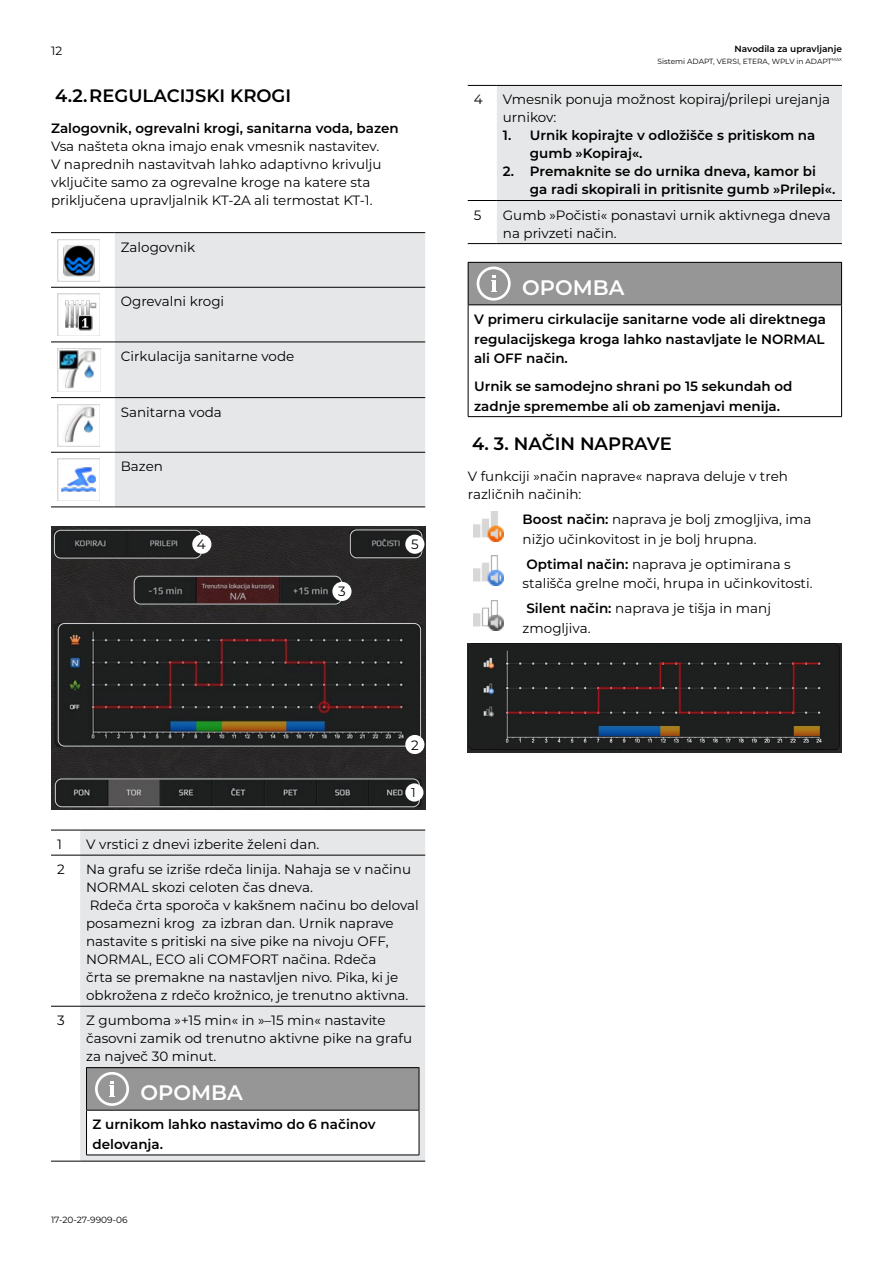
<style>
.page{position:relative;width:893px;height:1263px;background:#fff}
.page>*{position:absolute;margin:0;border:0;box-sizing:border-box;transform-origin:0 0}
.t1{font:600 21px "Montserrat";color:#fff}
.t2{font:600 18px "Montserrat";color:#000}
.t3{font:13.5px/18px "Montserrat";color:#000}
.t4{font:600 13.5px/19.5px "Montserrat";color:#000}
.t5{font:13.5px "Montserrat";color:#000101}
.t6{font:12.9px "Montserrat";color:#000101}
.t7{font:12px "Montserrat";color:#000}
.t8{font:600 9px "Montserrat";color:#000}
.t9{font:9px "Montserrat";color:#000}
.t10{font:7.5px "Montserrat";color:#000}
.s1{font-weight:600}
</style>
<div class="page">
<div style="left:115px;top:233px;width:310px;height:273px;background:#e6e7e8"></div>
<hr style="left:51px;top:232px;width:64px;height:1px;background:#000">
<hr style="left:115px;top:232px;width:310px;height:1px;background:#000">
<hr style="left:51px;top:287px;width:64px;height:1px;background:#000">
<hr style="left:115px;top:287px;width:310px;height:1px;background:#000">
<hr style="left:51px;top:342px;width:64px;height:1px;background:#000">
<hr style="left:115px;top:342px;width:310px;height:1px;background:#000">
<hr style="left:51px;top:397px;width:64px;height:1px;background:#000">
<hr style="left:115px;top:397px;width:310px;height:1px;background:#000">
<hr style="left:51px;top:452px;width:64px;height:1px;background:#000">
<hr style="left:115px;top:452px;width:310px;height:1px;background:#000">
<hr style="left:51px;top:506px;width:64px;height:1px;background:#000">
<hr style="left:115px;top:506px;width:310px;height:1px;background:#000">
<img style="left:58px;top:239px;width:42px;height:42px">
<img style="left:58px;top:294px;width:42px;height:42px">
<img style="left:58px;top:348px;width:43px;height:44px">
<img style="left:58px;top:404px;width:42px;height:42px">
<img style="left:58px;top:459px;width:42px;height:42px">
<img style="left:51px;top:526px;width:374px;height:284px">
<div style="left:54px;top:530px;width:148px;height:28px;border:1px solid #d1d3d4;border-radius:6px"></div>
<div style="left:134px;top:576px;width:208px;height:28px;border:1px solid #d1d3d4;border-radius:6px"></div>
<div style="left:55px;top:779px;width:365px;height:28px;border:1px solid #d1d3d4;border-radius:6px"></div>
<div style="left:58px;top:623px;width:363px;height:123px;border:1px solid #d1d3d4;border-radius:6px"></div>
<div style="left:350px;top:530px;width:72px;height:28px;border:1px solid #d1d3d4;border-radius:6px"></div>
<div style="left:405px;top:735px;width:19px;height:19px;background:#fff;border-radius:50%"></div>
<div style="left:332px;top:582px;width:19px;height:19px;background:#fff;border-radius:50%"></div>
<div style="left:192px;top:535px;width:19px;height:19px;background:#fff;border-radius:50%"></div>
<div style="left:405px;top:535px;width:19px;height:19px;background:#fff;border-radius:50%"></div>
<div style="left:405px;top:783px;width:18px;height:18px;background:#fff;border-radius:50%"></div>
<div style="left:80px;top:831px;width:345px;height:330px;background:#e6e7e8"></div>
<svg style="left:51px;top:830px;width:29px;height:1px"></svg>
<hr style="left:80px;top:830px;width:345px;height:1px;background:#000">
<svg style="left:51px;top:855px;width:29px;height:1px"></svg>
<hr style="left:80px;top:855px;width:345px;height:1px;background:#000">
<svg style="left:51px;top:1006px;width:29px;height:1px"></svg>
<hr style="left:80px;top:1006px;width:345px;height:1px;background:#000">
<svg style="left:51px;top:1161px;width:29px;height:1px"></svg>
<hr style="left:80px;top:1161px;width:345px;height:1px;background:#000">
<div style="left:87px;top:1068px;width:332px;height:42px;background:#969696"></div>
<div style="left:87px;top:1110px;width:332px;height:45px;background:#fff"></div>
<hr style="left:86px;top:1067px;width:333px;height:1px;background:#000">
<hr style="left:86px;top:1068px;width:1px;height:42px;background:#000">
<hr style="left:419px;top:1068px;width:1px;height:42px;background:#000">
<hr style="left:86px;top:1110px;width:333px;height:1px;background:#000">
<hr style="left:86px;top:1110px;width:1px;height:45px;background:#000">
<hr style="left:419px;top:1110px;width:1px;height:45px;background:#000">
<hr style="left:86px;top:1155px;width:333px;height:1px;background:#000">
<svg style="left:95px;top:1072px;width:34px;height:34px"></svg>
<div style="left:497px;top:86px;width:345px;height:157px;background:#e6e7e8"></div>
<svg style="left:468px;top:85px;width:29px;height:1px"></svg>
<hr style="left:497px;top:85px;width:345px;height:1px;background:#000">
<svg style="left:468px;top:200px;width:29px;height:1px"></svg>
<hr style="left:497px;top:200px;width:345px;height:1px;background:#000">
<svg style="left:468px;top:243px;width:29px;height:1px"></svg>
<hr style="left:497px;top:243px;width:345px;height:1px;background:#000">
<div style="left:468px;top:262px;width:374px;height:43px;background:#969696"></div>
<hr style="left:468px;top:262px;width:374px;height:1px;background:#000">
<hr style="left:468px;top:263px;width:1px;height:41px;background:#000">
<hr style="left:841px;top:263px;width:1px;height:41px;background:#000">
<hr style="left:468px;top:304px;width:374px;height:1px;background:#000">
<hr style="left:468px;top:305px;width:1px;height:111px;background:#000">
<hr style="left:841px;top:305px;width:1px;height:111px;background:#000">
<hr style="left:468px;top:416px;width:374px;height:1px;background:#000">
<svg style="left:477px;top:267px;width:34px;height:34px"></svg>
<img style="left:474px;top:511px;width:30px;height:30px">
<img style="left:474px;top:556px;width:30px;height:30px">
<img style="left:474px;top:600px;width:30px;height:30px">
<img style="left:468px;top:644px;width:374px;height:108px">
<p class="t7" style="left:51px;top:42px;width:13px">12</p>
<h2 class="t2" style="left:55px;top:83px;width:237px">4.2.REGULACIJSKI KROGI</h2>
<p class="t4" style="left:51px;top:118px;width:349px">Zalogovnik, ogrevalni krogi, sanitarna voda, bazen</p>
<p class="t3" style="left:51px;top:137px;width:332px">Vsa našteta okna imajo enak vmesnik nastavitev.<br>V naprednih nastavitvah lahko adaptivno krivulju vključite samo za ogrevalne kroge na katere sta priključena upravljalnik KT-2A ali termostat KT-1.</p>
<p class="t3" style="left:121px;top:237px;width:76px">Zalogovnik</p>
<p class="t3" style="left:121px;top:292px;width:105px">Ogrevalni krogi</p>
<p class="t3" style="left:121px;top:347px;width:175px">Cirkulacija sanitarne vode</p>
<p class="t3" style="left:121px;top:402px;width:103px">Sanitarna voda</p>
<p class="t3" style="left:121px;top:457px;width:44px">Bazen</p>
<p class="t5" style="left:197px;top:535px;width:10px">4</p>
<p class="t5" style="left:411px;top:535px;width:9px">5</p>
<p class="t5" style="left:338px;top:582px;width:9px">3</p>
<p class="t5" style="left:411px;top:735px;width:9px">2</p>
<p class="t6" style="left:411px;top:784px;width:6px">1</p>
<p class="t3" style="left:57px;top:835px;width:6px">1</p>
<p class="t3" style="left:86px;top:835px;width:235px">V vrstici z dnevi izberite želeni dan.</p>
<p class="t3" style="left:57px;top:860px;width:9px">2</p>
<p class="t3" style="left:86px;top:860px;width:334px">Na grafu se izriše rdeča linija. Nahaja se v načinu NORMAL skozi celoten čas dneva.<br>Rdeča črta sporoča v kakšnem načinu bo deloval posamezni krog za izbran dan. Urnik naprave nastavite s pritiski na sive pike na nivoju OFF, NORMAL, ECO ali COMFORT načina. Rdeča<br>črta se premakne na nastavljen nivo. Pika, ki je obkrožena z rdečo krožnico, je trenutno aktivna.</p>
<p class="t3" style="left:57px;top:1011px;width:9px">3</p>
<p class="t3" style="left:86px;top:1011px;width:327px">Z gumboma »+15 min« in »–15 min« nastavite časovni zamik od trenutno aktivne pike na grafu za največ 30 minut.</p>
<h1 class="t1" style="left:141px;top:1077px;width:104px">OPOMBA</h1>
<p class="t4" style="left:93px;top:1114px;width:284px">Z urnikom lahko nastavimo do 6 načinov delovanja.</p>
<p class="t9" style="left:51px;top:1213px;width:78px">17-20-27-9909-06</p>
<p class="t8" style="left:735px;top:42px;width:109px">Navodila za upravljanje</p>
<p class="t10" style="left:657px;top:56px;width:186px">Sistemi ADAPT, VERSI, ETERA, WPLV in ADAPT<sup>MAX</sup></p>
<p class="t3" style="left:474px;top:90px;width:10px">4</p>
<p class="t3" style="left:503px;top:90px;width:329px">Vmesnik ponuja možnost kopiraj/prilepi urejanja urnikov:</p>
<p class="t4" style="left:530px;top:126px;width:287px;line-height:18px;text-indent:-27px">1. Urnik kopirajte v odložišče s pritiskom na gumb »Kopiraj«.</p>
<p class="t4" style="left:530px;top:162px;width:307px;line-height:18px;text-indent:-27px">2. Premaknite se do urnika dneva, kamor bi ga radi skopirali in pritisnite gumb »Prilepi«.</p>
<p class="t3" style="left:474px;top:205px;width:9px">5</p>
<p class="t3" style="left:503px;top:205px;width:329px">Gumb »Počisti« ponastavi urnik aktivnega dneva na privzeti način.</p>
<h1 class="t1" style="left:522px;top:272px;width:104px">OPOMBA</h1>
<p class="t4" style="left:474px;top:309px;width:353px;text-align:justify">V primeru cirkulacije sanitarne vode ali direktnega regulacijskega kroga lahko nastavljate le NORMAL ali OFF način.</p>
<p class="t4" style="left:474px;top:376px;width:320px">Urnik se samodejno shrani po 15 sekundah od zadnje spremembe ali ob zamenjavi menija.</p>
<h2 class="t2" style="left:472px;top:431px;width:201px">4. 3. NAČIN NAPRAVE</h2>
<p class="t3" style="left:468px;top:467px;width:322px">V funkciji »način naprave« naprava deluje v treh različnih načinih:</p>
<p class="t3" style="left:523px;top:509px;width:290px;line-height:19.5px"><span class="s1">Boost način:</span> naprava je bolj zmogljiva, ima nižjo učinkovitost in je bolj hrupna.</p>
<p class="t3" style="left:523px;top:554px;width:291px;line-height:19.5px"><span class="s1">Optimal način:</span> naprava je optimirana s stališča grelne moči, hrupa in učinkovitosti.</p>
<p class="t3" style="left:523px;top:598px;width:250px;line-height:19.5px"><span class="s1">Silent način:</span> naprava je tišja in manj zmogljiva.</p>
</div>
